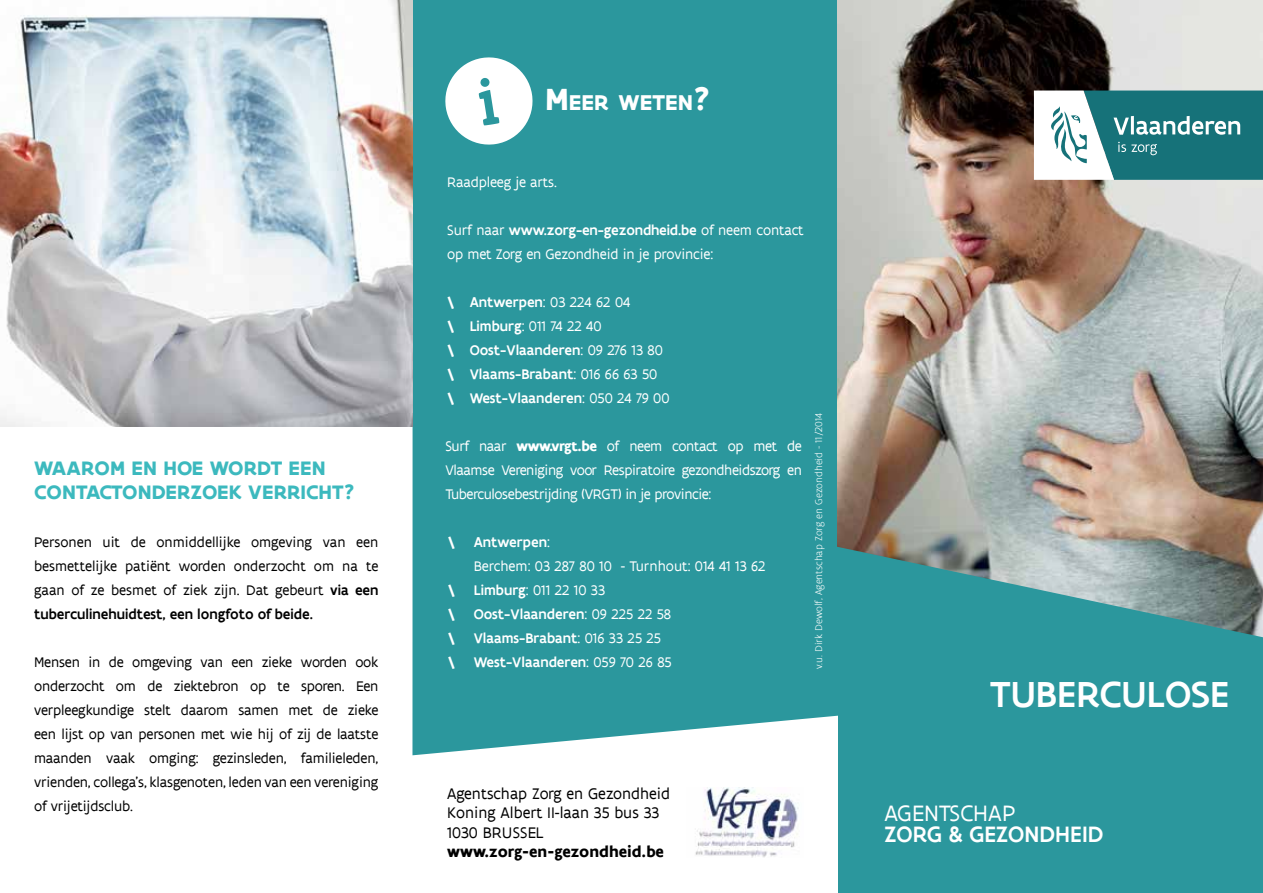
<style>
.page{position:relative;width:1263px;height:893px;background:#fff}
.page>*{position:absolute;margin:0;border:0;box-sizing:border-box;transform-origin:0 0}
.t1{font:500 39px "Flanders Art Sans";letter-spacing:.005em;color:#fff}
.t2{font:500 24px "Flanders Art Sans";letter-spacing:.005em;color:#fff}
.t3{font:24px "Flanders Art Sans";letter-spacing:.005em;color:#fff}
.t4{font:700 23.1px "Flanders Art Sans";color:#fff}
.t5{font:700 21px/24px "Flanders Art Sans";letter-spacing:.005em;color:#3cb9be}
.t6{font:16.5px/19.5px "Flanders Art Sans";color:#000}
.t7{font:700 16.5px "Flanders Art Sans";color:#000}
.t8{font:15px/24px "Flanders Art Sans";letter-spacing:-.01em;color:#000;text-align:justify}
.t9{font:15px/24px "Flanders Art Sans";letter-spacing:-.01em;color:#fff}
.t10{font:500 15px/24px "Flanders Art Sans";color:#fff}
.t11{font:700 15px/24px "Flanders Art Sans";color:#fff;text-align:justify}
.t12{font:300 10.5px "Flanders Art Sans";color:#fff}
.s1{font-weight:500}
.s2{font-size:33px}
.s3{font-weight:400}
.s4{font-weight:700}
</style>
<div class="page">
<div style="left:412px;top:0;width:426px;height:755px;background:#2b979d"></div>
<svg style="left:442px;top:54px;width:94px;height:94px"></svg>
<img style="left:695px;top:787px;width:104px;height:71px">
<img style="left:0;top:0;width:412px;height:427px">
<img style="left:838px;top:0;width:425px;height:547px">
<svg style="left:836px;top:547px;width:427px;height:153px;background:#59999b"></svg>
<div style="left:838px;top:646px;width:425px;height:247px;background:#2b979d"></div>
<svg style="left:1034px;top:91px;width:229px;height:89px"></svg>
<h3 class="t5" style="left:34px;top:456px;width:322px">WAAROM EN HOE WORDT EEN<br>CONTACTONDERZOEK VERRICHT?</h3>
<p class="t8" style="left:34px;top:530px;width:346px">Personen uit de onmiddellijke omgeving van een besmettelijke patiënt worden onderzocht om na te gaan of ze besmet of ziek zijn. Dat gebeurt <span class="s1">via een tuberculinehuidtest, een longfoto of beide.</span></p>
<p class="t8" style="left:34px;top:650px;width:346px">Mensen in de omgeving van een zieke worden ook onderzocht om de ziektebron op te sporen. Een verpleegkundige stelt daarom samen met de zieke een lijst op van personen met wie hij of zij de laatste maanden vaak omging: gezinsleden, familieleden, vrienden, collega’s, klasgenoten, leden van een vereniging of vrijetijdsclub.</p>
<h3 class="t4" style="left:545px;top:88px;width:167px"><span class="s2">M</span>EER WETEN<span class="s2">?</span></h3>
<p class="t9" style="left:447px;top:170px;width:111px">Raadpleeg je arts.</p>
<p class="t9" style="left:447px;top:218px;width:358px">Surf naar <span class="s1">www.zorg-en-gezondheid.be</span> of neem contact op met Zorg en Gezondheid in je provincie:</p>
<p class="t10" style="left:470px;top:290px;width:201px">Antwerpen<span class="s3">: 03 224 62 04<br></span>Limburg<span class="s3">: 011 74 22 40<br></span>Oost-Vlaanderen<span class="s3">: 09 276 13 80<br></span>Vlaams-Brabant<span class="s3">: 016 66 63 50<br></span>West-Vlaanderen<span class="s3">: 050 24 79 00</span></p>
<p class="t11" style="left:447px;top:290px;width:10px">\ \ \ \ \</p>
<p class="t9" style="left:445px;top:434px;width:358px;text-align:justify">Surf naar <span class="s4">WWW.VRGT.BE</span> of neem contact op met de Vlaamse Vereniging voor Respiratoire gezondheidszorg en Tuberculosebestrijding (VRGT) in je provincie:</p>
<p class="t9" style="left:474px;top:530px;width:293px"><span class="s1">Antwerpen</span>:<br>Berchem: 03 287 80 10 - Turnhout: 014 41 13 62<br><span class="s1">Limburg</span>: 011 22 10 33<br><span class="s1">Oost-Vlaanderen</span>: 09 225 22 58<br><span class="s1">Vlaams-Brabant</span>: 016 33 25 25<br><span class="s1">West-Vlaanderen</span>: 059 70 26 85</p>
<p class="t11" style="left:447px;top:530px;width:10px">\</p>
<p class="t11" style="left:447px;top:578px;width:10px">\ \ \ \</p>
<p class="t12" style="left:812px;top:669px;width:258px;rotate:-90deg">v.u. Dirk Dewolf, Agentschap Zorg en Gezondheid - 11/2014</p>
<p class="t6" style="left:447px;top:784px;width:224px">Agentschap Zorg en Gezondheid<br>Koning Albert II-laan 35 bus 33<br>1030 BRUSSEL</p>
<p class="t7" style="left:447px;top:842px;width:218px">WWW.ZORG-EN-GEZONDHEID.BE</p>
<h1 class="t1" style="left:990px;top:669px;width:241px">Tuberculose</h1>
<h2 class="t3" style="left:884px;top:798px;width:118px">Agentschap</h2>
<h2 class="t2" style="left:884px;top:819px;width:220px">Zorg &amp; Gezondheid</h2>
</div>
